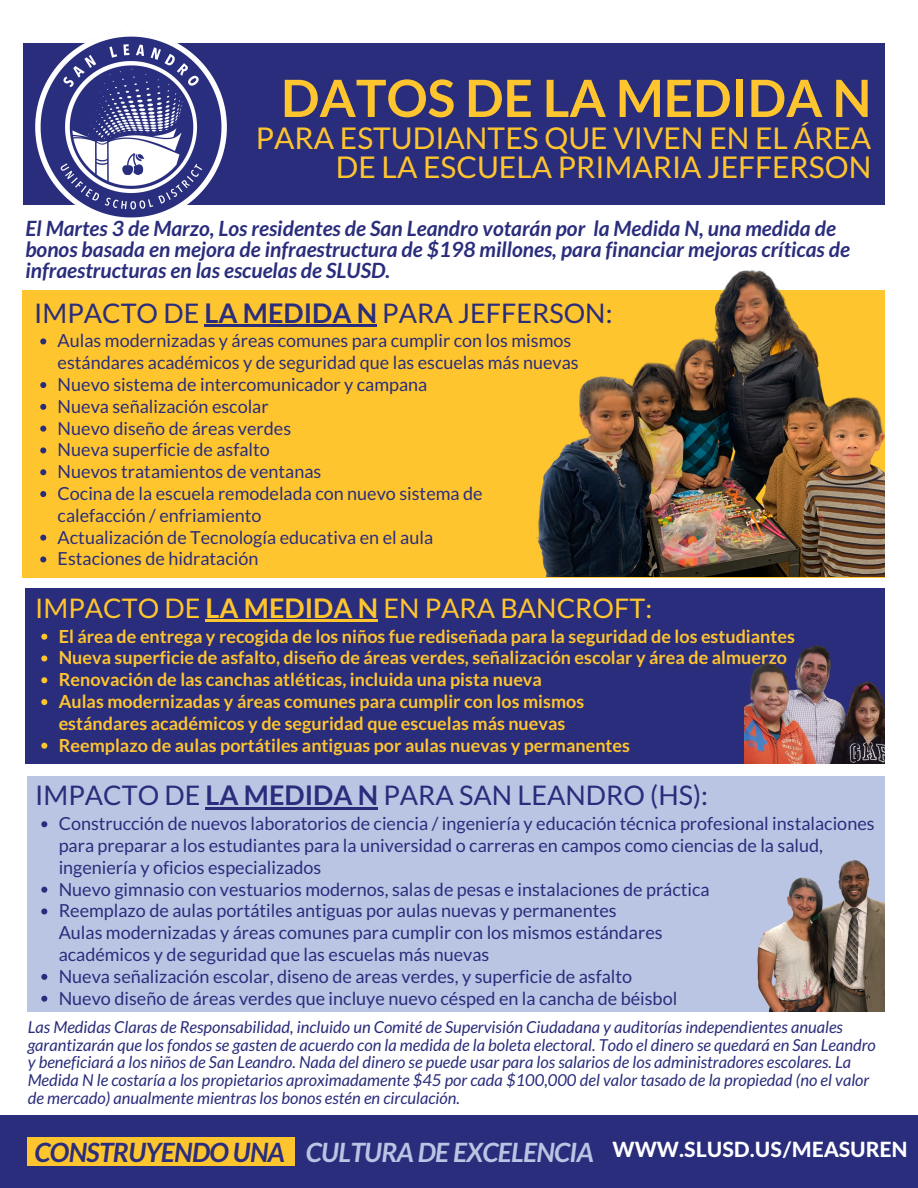
<style>
.page{position:relative;width:918px;height:1188px;background:#fff}
.page>*{position:absolute;margin:0;border:0;box-sizing:border-box;transform-origin:0 0}
.t1{font:700 51.45px "Lato";color:#ffc52f}
.t2{font:30px/29.5px "Lato";color:#ffc52f;text-align:right}
.t3{font:27px "Lato";color:#2a2d7c}
.t4{font:27px "Lato";color:#ffc52f}
.t5{font:italic 700 21px/21px "Lato";color:#2a2d7c}
.t6{font:800 21px "Lato Latin";color:#fff}
.t7{font:18px/21.8px "Lato";color:#2a2d7c}
.t8{font:700 18px/21.8px "Lato";color:#ffc52f}
.t9{font:italic 16.5px/17.5px "Lato";color:#2a2d7c}
.s1{font-weight:700}
.s2{font-family:"Lato";font-weight:700;font-style:italic;font-size:26.55px;color:#2a2d7c}
.s3{font-family:"Lato";font-weight:700;font-style:italic;font-size:26.55px;color:#bac4e3}
</style>
<div class="page">
<div style="left:23px;top:43px;width:862px;height:162px;background:#2a2d7c"></div>
<img style="left:35px;top:36px;width:192px;height:182px">
<div style="left:23px;top:290px;width:862px;height:288px;background:#ffc52f"></div>
<svg style="left:40px;top:338px;width:6px;height:6px"></svg>
<svg style="left:40px;top:382px;width:6px;height:6px"></svg>
<svg style="left:40px;top:404px;width:6px;height:6px"></svg>
<svg style="left:40px;top:426px;width:6px;height:6px"></svg>
<svg style="left:40px;top:447px;width:6px;height:6px"></svg>
<svg style="left:40px;top:469px;width:6px;height:6px"></svg>
<svg style="left:40px;top:491px;width:6px;height:6px"></svg>
<svg style="left:40px;top:535px;width:6px;height:6px"></svg>
<svg style="left:40px;top:556px;width:6px;height:6px"></svg>
<hr style="left:205px;top:324px;width:172px;height:2px;background:#2a2d7c">
<div style="left:28px;top:776px;width:857px;height:236px;background:#bac4e3"></div>
<svg style="left:41px;top:821px;width:6px;height:6px"></svg>
<svg style="left:41px;top:887px;width:6px;height:6px"></svg>
<svg style="left:41px;top:908px;width:6px;height:6px"></svg>
<svg style="left:41px;top:974px;width:6px;height:6px"></svg>
<svg style="left:41px;top:996px;width:6px;height:6px"></svg>
<hr style="left:206px;top:807px;width:172px;height:2px;background:#2a2d7c">
<div style="left:25px;top:588px;width:860px;height:176px;background:#2a2d7c"></div>
<svg style="left:41px;top:634px;width:6px;height:6px"></svg>
<svg style="left:41px;top:655px;width:6px;height:6px"></svg>
<svg style="left:41px;top:677px;width:6px;height:6px"></svg>
<svg style="left:41px;top:699px;width:6px;height:6px"></svg>
<svg style="left:41px;top:743px;width:6px;height:6px"></svg>
<hr style="left:206px;top:619px;width:172px;height:3px;background:#ffc52f">
<div style="left:0;top:1115px;width:918px;height:73px;background:#2a2d7c"></div>
<div style="left:28px;top:1137px;width:267px;height:29px;background:#ffc52f"></div>
<img style="left:536px;top:270px;width:349px;height:307px">
<img style="left:744px;top:645px;width:141px;height:119px">
<img style="left:757px;top:860px;width:128px;height:152px">
<h1 class="t1" style="left:281px;top:66px;width:592px">DATOS DE LA MEDIDA N</h1>
<h2 class="t2" style="left:256px;top:123px;width:617px">PARA ESTUDIANTES QUE VIVEN EN EL ÁREA<br>DE LA ESCUELA PRIMARIA JEFFERSON</h2>
<p class="t5" style="left:25px;top:218px;width:826px">El Martes 3 de Marzo, Los residentes de San Leandro votarán por la Medida N, una medida de bonos basada en mejora de infraestructura de $198 millones, para financiar mejoras críticas de infraestructuras en las escuelas de SLUSD.</p>
<h3 class="t3" style="left:34px;top:296px;width:580px">IMPACTO DE <span class="s1">LA MEDIDA N</span> PARA JEFFERSON:</h3>
<p class="t7" style="left:58px;top:351px;width:522px">estándares académicos y de seguridad que las escuelas más nuevas</p>
<p class="t7" style="left:58px;top:330px;width:515px">Aulas modernizadas y áreas comunes para cumplir con los mismos</p>
<p class="t7" style="left:58px;top:373px;width:427px">Nuevo sistema de intercomunicador y campana Nueva señalización escolar<br>Nuevo diseño de áreas verdes<br>Nueva superficie de asfalto<br>Nuevos tratamientos de ventanas<br>Cocina de la escuela remodelada con nuevo sistema de</p>
<p class="t7" style="left:58px;top:526px;width:377px">Actualización de Tecnología educativa en el aula<br>Estaciones de hidratación</p>
<p class="t7" style="left:58px;top:504px;width:205px">calefacción / enfriamiento</p>
<h3 class="t4" style="left:35px;top:591px;width:618px">IMPACTO DE <span class="s1">LA MEDIDA N</span> EN PARA BANCROFT:</h3>
<p class="t8" style="left:59px;top:625px;width:738px">El área de entrega y recogida de los niños fue rediseñada para la seguridad de los estudiantes Nueva superficie de asfalto, diseño de áreas verdes, señalización escolar y área de almuerzo Renovación de las canchas atléticas, incluida una pista nueva<br>Aulas modernizadas y áreas comunes para cumplir con los mismos</p>
<p class="t8" style="left:59px;top:734px;width:573px">Reemplazo de aulas portátiles antiguas por aulas nuevas y permanentes</p>
<p class="t8" style="left:59px;top:712px;width:508px">estándares académicos y de seguridad que escuelas más nuevas</p>
<h3 class="t3" style="left:35px;top:779px;width:674px">IMPACTO DE <span class="s1">LA MEDIDA N</span> PARA SAN LEANDRO (HS):</h3>
<p class="t7" style="left:59px;top:812px;width:817px">Construcción de nuevos laboratorios de ciencia / ingeniería y educación técnica profesional instalaciones para preparar a los estudiantes para la universidad o carreras en campos como ciencias de la salud, ingeniería y oficios especializados<br>Nuevo gimnasio con vestuarios modernos, salas de pesas e instalaciones de práctica<br>Reemplazo de aulas portátiles antiguas por aulas nuevas y permanentes</p>
<p class="t7" style="left:59px;top:921px;width:605px">Aulas modernizadas y áreas comunes para cumplir con los mismos estándares académicos y de seguridad que las escuelas más nuevas</p>
<p class="t7" style="left:59px;top:965px;width:620px">Nueva señalización escolar, diseno de areas verdes, y superficie de asfalto<br>Nuevo diseño de áreas verdes que incluye nuevo césped en la cancha de béisbol</p>
<p class="t9" style="left:28px;top:1018px;width:850px">Las Medidas Claras de Responsabilidad, incluido un Comité de Supervisión Ciudadana y auditorías independientes anuales garantizarán que los fondos se gasten de acuerdo con la medida de la boleta electoral. Todo el dinero se quedará en San Leandro y beneficiará a los niños de San Leandro. Nada del dinero se puede usar para los salarios de los administradores escolares. La Medida N le costaría a los propietarios aproximadamente $45 por cada $100,000 del valor tasado de la propiedad (no el valor de mercado) anualmente mientras los bonos estén en circulación.</p>
<p class="t6" style="left:35px;top:1136px;width:875px"><span class="s2">CONSTRUYENDO UNA</span> <span class="s3">CULTURA DE EXCELENCIA</span> WWW.SLUSD.US/MEASUREN</p>
</div>
